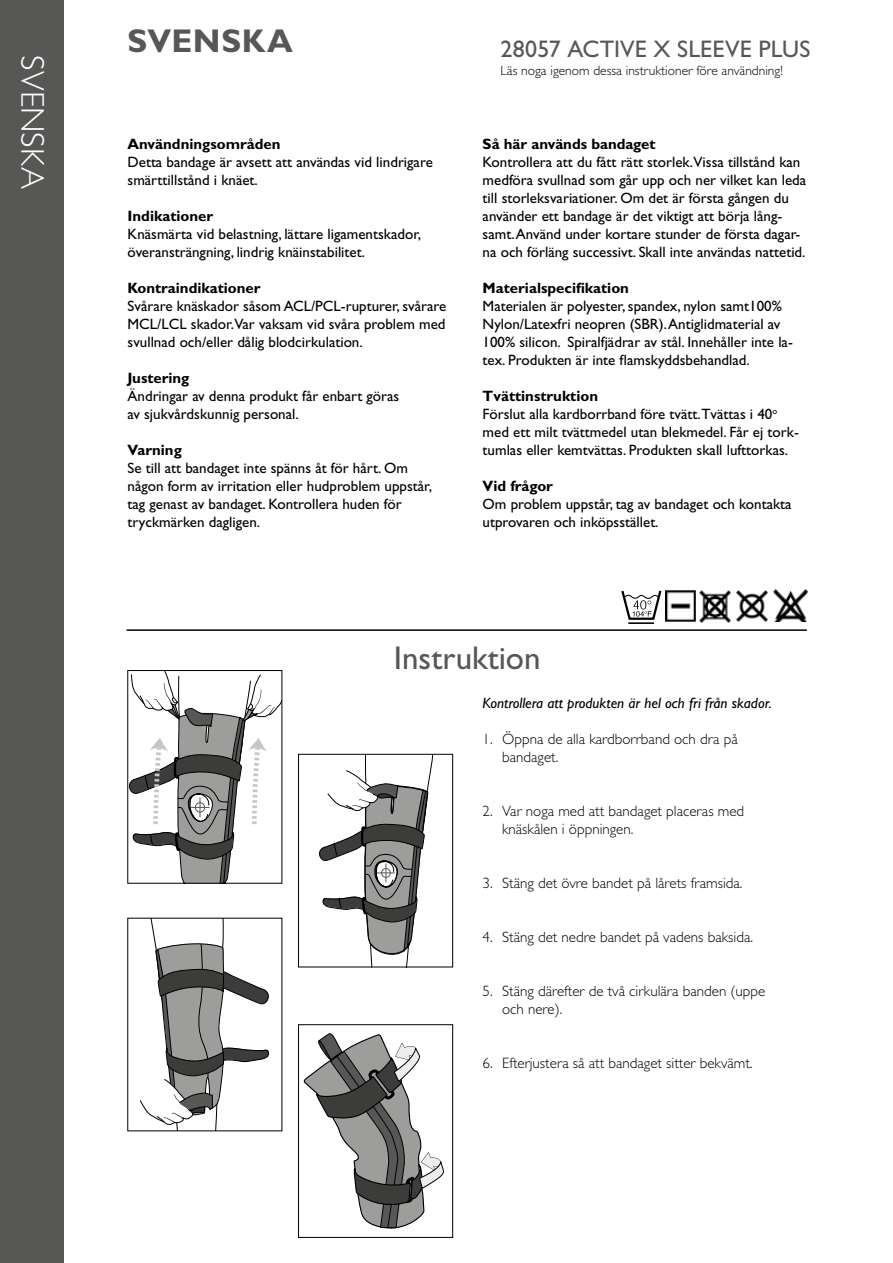
<style>
.page{position:relative;width:893px;height:1263px;background:#fff}
.page>*{position:absolute;margin:0;border:0;box-sizing:border-box;transform-origin:0 0}
.t1{font:33px "Gill Sans Std";color:#575756}
.t2{font:300 33px "Gill Sans Std";letter-spacing:.005em;color:#fff}
.t3{font:700 33px "Gill Sans Std";letter-spacing:.015em;color:#575756}
.t4{font:24px "Gill Sans Std";letter-spacing:.005em;color:#575756}
.t5{font:15px/18px "Gill Sans Std";color:#000}
.t6{font:300 15px/18px "Gill Sans Std";color:#000}
.t7{font:700 15px "Gill Sans Std";color:#000}
.t8{font:italic 15px "Gill Sans Std";color:#000}
.t9{font:300 13.5px "Gill Sans Std";color:#000}
.s1{font-weight:700}
</style>
<div class="page">
<hr style="left:126px;top:629px;width:681px;height:2px;background:#000">
<div style="left:0;top:0;width:64px;height:1263px;background:#575756"></div>
<svg style="left:621px;top:591px;width:40px;height:29px"></svg>
<hr style="left:628px;top:622px;width:26px;height:2px;background:#000">
<img style="left:665px;top:591px;width:30px;height:30px">
<img style="left:700px;top:591px;width:31px;height:31px">
<img style="left:736px;top:591px;width:31px;height:31px">
<img style="left:773px;top:590px;width:35px;height:31px">
<svg style="left:130px;top:672px;width:150px;height:209px"></svg>
<svg style="left:140px;top:920px;width:129px;height:209px"></svg>
<svg style="left:303px;top:1033px;width:141px;height:196px"></svg>
<div style="left:298px;top:1024px;width:155px;height:213px;border:1px solid #000"></div>
<svg style="left:319px;top:756px;width:114px;height:209px"></svg>
<div style="left:298px;top:754px;width:155px;height:213px;border:1px solid #000"></div>
<h1 class="t2" style="left:51px;top:55px;width:136px;rotate:90deg">SVENSKA</h1>
<h1 class="t3" style="left:128px;top:22px;width:167px">SVENSKA</h1>
<p class="t7" style="left:128px;top:135px;width:154px">Användningsområden</p>
<p class="t5" style="left:128px;top:153px;width:307px">Detta bandage är avsett att användas vid lindrigare smärttillstånd i knäet.</p>
<p class="t7" style="left:128px;top:207px;width:87px">Indikationer</p>
<p class="t5" style="left:128px;top:225px;width:295px">Knäsmärta vid belastning, lättare ligamentskador, överansträngning, lindrig knäinstabilitet.</p>
<p class="t7" style="left:128px;top:279px;width:134px">Kontraindikationer</p>
<p class="t5" style="left:128px;top:297px;width:320px;text-align:justify">Svårare knäskador såsom ACL/PCL-rupturer, svårare MCL/LCL skador.Var vaksam vid svåra problem med svullnad och/eller dålig blodcirkulation.</p>
<p class="t7" style="left:128px;top:369px;width:63px">Justering</p>
<p class="t5" style="left:128px;top:387px;width:273px">Ändringar av denna produkt får enbart göras av sjukvårdskunnig personal.</p>
<p class="t7" style="left:128px;top:441px;width:56px">Varning</p>
<p class="t5" style="left:128px;top:459px;width:306px">Se till att bandaget inte spänns åt för hårt. Om någon form av irritation eller hudproblem uppstår, tag genast av bandaget. Kontrollera huden för tryckmärken dagligen.</p>
<h2 class="t4" style="left:501px;top:35px;width:311px">28057 ACTIVE X SLEEVE PLUS</h2>
<p class="t9" style="left:501px;top:63px;width:284px">Läs noga igenom dessa instruktioner före användning!</p>
<p class="t7" style="left:483px;top:135px;width:174px">Så här används bandaget</p>
<p class="t5" style="left:483px;top:153px;width:325px">Kontrollera att du fått rätt storlek.Vissa tillstånd kan medföra svullnad som går upp och ner vilket kan leda till storleksvariationer. Om det är första gången du använder ett bandage är det viktigt att börja lång&shy;samt. Använd under kortare stunder de första dagar&shy;na och förläng successivt. Skall inte användas nattetid.</p>
<p class="t7" style="left:483px;top:279px;width:148px">Materialspecifikation</p>
<p class="t5" style="left:483px;top:297px;width:312px">Materialen är polyester, spandex, nylon samt100% Nylon/Latexfri neopren (SBR). Antiglidmaterial av 100% silicon. Spiralfjädrar av stål. Innehåller inte la&shy;tex. Produkten är inte flamskyddsbehandlad.</p>
<p class="t5" style="left:483px;top:387px;width:318px"><span class="s1">Tvättinstruktion<br></span>Förslut alla kardborrband före tvätt.Tvättas i 40<sup>o </sup>med ett milt tvättmedel utan blekmedel. Får ej tork&shy;tumlas eller kemtvättas. Produkten skall lufttorkas.</p>
<p class="t7" style="left:483px;top:477px;width:72px">Vid frågor</p>
<p class="t5" style="left:483px;top:495px;width:311px">Om problem uppstår, tag av bandaget och kontakta utprovaren och inköpsstället.</p>
<h1 class="t1" style="left:394px;top:639px;width:148px">Instruktion</h1>
<p class="t8" style="left:483px;top:694px;width:291px">Kontrollera att produkten är hel och fri från skador.</p>
<p class="t6" style="left:502px;top:730px;width:237px;text-indent:-20px">1. Öppna de alla kardborrband och dra på bandaget.</p>
<p class="t6" style="left:502px;top:802px;width:244px;text-indent:-20px">2. Var noga med att bandaget placeras med knäskålen i öppningen.</p>
<p class="t6" style="left:483px;top:874px;width:261px">3. Stäng det övre bandet på lårets framsida.</p>
<p class="t6" style="left:483px;top:928px;width:272px">4. Stäng det nedre bandet på vadens baksida.</p>
<p class="t6" style="left:502px;top:982px;width:265px;text-indent:-20px">5. Stäng därefter de två cirkulära banden (uppe och nere).</p>
<p class="t6" style="left:483px;top:1054px;width:271px">6. Efterjustera så att bandaget sitter bekvämt.</p>
</div>
